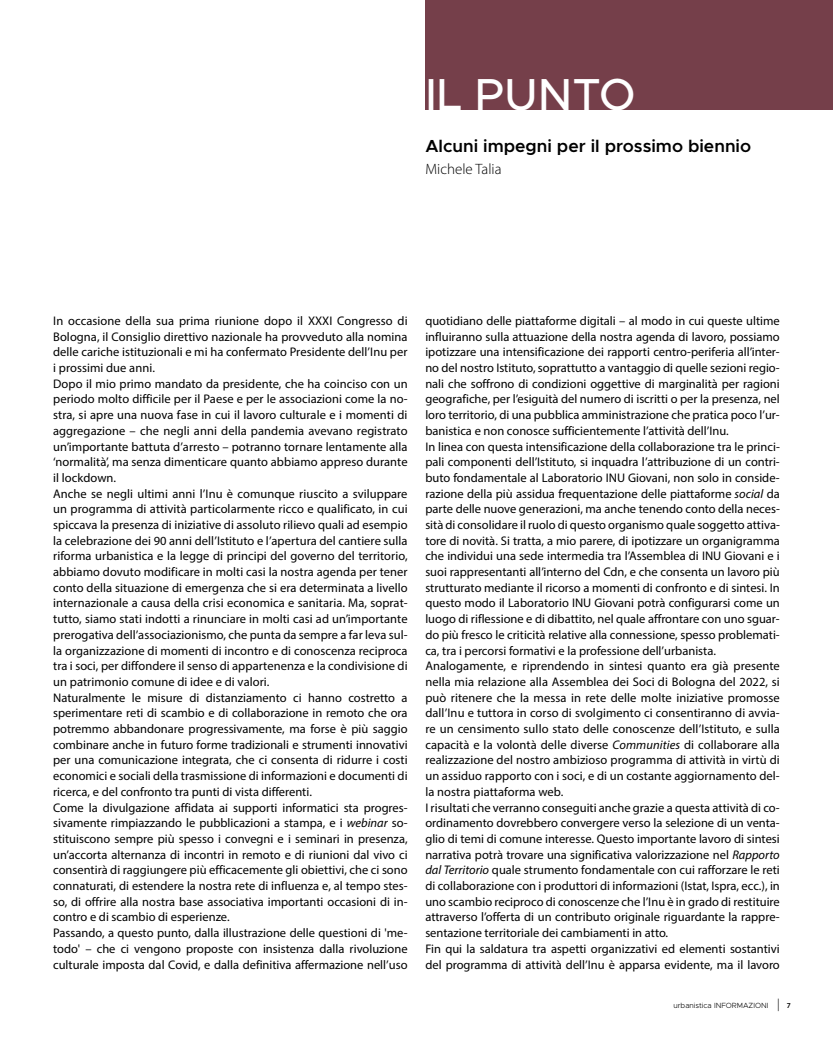
<style>
.page{position:relative;width:833px;height:1053px;background:#fff}
.page>*{position:absolute;margin:0;border:0;box-sizing:border-box;transform-origin:0 0}
.t1{font:500 45px "Metropolis";color:#fff}
.t2{font:600 17.5px "Metropolis";color:#000}
.t3{font:300 15px "Myriad Pro";color:#000}
.t4{font:12.5px/15.8px "Myriad Pro";color:#000}
.t5{font:300 7.5px "Metropolis";color:#000}
.s1{font-style:italic}
.s2{font-family:"Myriad Pro";font-size:12.5px}
.s3{font-family:"Myriad Pro";font-weight:600}
</style>
<div class="page">
<div style="left:425px;top:0;width:408px;height:110px;background:#753f4a"></div>
<h1 class="t1" style="left:425px;top:66px;width:212px">IL PUNTO</h1>
<h2 class="t2" style="left:425px;top:135px;width:327px">Alcuni impegni per il prossimo biennio</h2>
<p class="t3" style="left:425px;top:160px;width:78px">Michele Talia</p>
<p class="t4" style="left:53px;top:312px;width:356px">In occasione della sua prima riunione dopo il XXXI Congresso di Bologna, il Consiglio direttivo nazionale ha provveduto alla nomina delle cariche istituzionali e mi ha confermato Presidente dell’Inu per i prossimi due anni.<br>Dopo il mio primo mandato da presidente, che ha coinciso con un periodo molto difficile per il Paese e per le associazioni come la no&shy;stra, si apre una nuova fase in cui il lavoro culturale e i momenti di aggregazione – che negli anni della pandemia avevano registrato un’importante battuta d’arresto – potranno tornare lentamente alla ‘normalità’, ma senza dimenticare quanto abbiamo appreso durante il lockdown.<br>Anche se negli ultimi anni l’Inu è comunque riuscito a sviluppare un programma di attività particolarmente ricco e qualificato, in cui spiccava la presenza di iniziative di assoluto rilievo quali ad esempio la celebrazione dei 90 anni dell’Istituto e l’apertura del cantiere sulla riforma urbanistica e la legge di principi del governo del territorio, abbiamo dovuto modificare in molti casi la nostra agenda per tener conto della situazione di emergenza che si era determinata a livello internazionale a causa della crisi economica e sanitaria. Ma, soprat&shy;tutto, siamo stati indotti a rinunciare in molti casi ad un’importante prerogativa dell’associazionismo, che punta da sempre a far leva sul&shy;la organizzazione di momenti di incontro e di conoscenza reciproca tra i soci, per diffondere il senso di appartenenza e la condivisione di un patrimonio comune di idee e di valori.<br>Naturalmente le misure di distanziamento ci hanno costretto a sperimentare reti di scambio e di collaborazione in remoto che ora potremmo abbandonare progressivamente, ma forse è più saggio combinare anche in futuro forme tradizionali e strumenti innovativi per una comunicazione integrata, che ci consenta di ridurre i costi economici e sociali della trasmissione di informazioni e documenti di ricerca, e del confronto tra punti di vista differenti.<br>Come la divulgazione affidata ai supporti informatici sta progres&shy;sivamente rimpiazzando le pubblicazioni a stampa, e i <span class="s1">webinar</span> so&shy;stituiscono sempre più spesso i convegni e i seminari in presenza, un’accorta alternanza di incontri in remoto e di riunioni dal vivo ci consentirà di raggiungere più efficacemente gli obiettivi, che ci sono connaturati, di estendere la nostra rete di influenza e, al tempo stes&shy;so, di offrire alla nostra base associativa importanti occasioni di in&shy;contro e di scambio di esperienze.<br>Passando, a questo punto, dalla illustrazione delle questioni di 'me&shy;todo' – che ci vengono proposte con insistenza dalla rivoluzione culturale imposta dal Covid, e dalla definitiva affermazione nell’uso</p>
<p class="t4" style="left:425px;top:312px;width:356px">quotidiano delle piattaforme digitali – al modo in cui queste ultime influiranno sulla attuazione della nostra agenda di lavoro, possiamo ipotizzare una intensificazione dei rapporti centro-periferia all’inter&shy;no del nostro Istituto, soprattutto a vantaggio di quelle sezioni regio&shy;nali che soffrono di condizioni oggettive di marginalità per ragioni geografiche, per l’esiguità del numero di iscritti o per la presenza, nel loro territorio, di una pubblica amministrazione che pratica poco l’ur&shy;banistica e non conosce sufficientemente l’attività dell’Inu.<br>In linea con questa intensificazione della collaborazione tra le princi&shy;pali componenti dell’Istituto, si inquadra l’attribuzione di un contri&shy;buto fondamentale al Laboratorio INU Giovani, non solo in conside&shy;razione della più assidua frequentazione delle piattaforme <span class="s1">social</span> da parte delle nuove generazioni, ma anche tenendo conto della neces&shy;sità di consolidare il ruolo di questo organismo quale soggetto attiva&shy;tore di novità. Si tratta, a mio parere, di ipotizzare un organigramma che individui una sede intermedia tra l’Assemblea di INU Giovani e i suoi rappresentanti all’interno del Cdn, e che consenta un lavoro più strutturato mediante il ricorso a momenti di confronto e di sintesi. In questo modo il Laboratorio INU Giovani potrà configurarsi come un luogo di riflessione e di dibattito, nel quale affrontare con uno sguar&shy;do più fresco le criticità relative alla connessione, spesso problemati&shy;ca, tra i percorsi formativi e la professione dell’urbanista.<br>Analogamente, e riprendendo in sintesi quanto era già presente nella mia relazione alla Assemblea dei Soci di Bologna del 2022, si può ritenere che la messa in rete delle molte iniziative promosse dall’Inu e tuttora in corso di svolgimento ci consentiranno di avvia&shy;re un censimento sullo stato delle conoscenze dell’Istituto, e sulla capacità e la volontà delle diverse <span class="s1">Communities</span> di collaborare alla realizzazione del nostro ambizioso programma di attività in virtù di un assiduo rapporto con i soci, e di un costante aggiornamento del&shy;la nostra piattaforma web.<br>I risultati che verranno conseguiti anche grazie a questa attività di co&shy;ordinamento dovrebbero convergere verso la selezione di un venta&shy;glio di temi di comune interesse. Questo importante lavoro di sintesi narrativa potrà trovare una significativa valorizzazione nel <span class="s1">Rapporto dal Territorio</span> quale strumento fondamentale con cui rafforzare le reti di collaborazione con i produttori di informazioni (Istat, Ispra, ecc.), in uno scambio reciproco di conoscenze che l’Inu è in grado di restituire attraverso l’offerta di un contributo originale riguardante la rappre&shy;sentazione territoriale dei cambiamenti in atto.<br>Fin qui la saldatura tra aspetti organizzativi ed elementi sostantivi del programma di attività dell’Inu è apparsa evidente, ma il lavoro</p>
<p class="t5" style="left:673px;top:1000px;width:119px">urbanistica INFORMAZIONI <span class="s2">|</span> <span class="s3">7</span></p>
</div>
